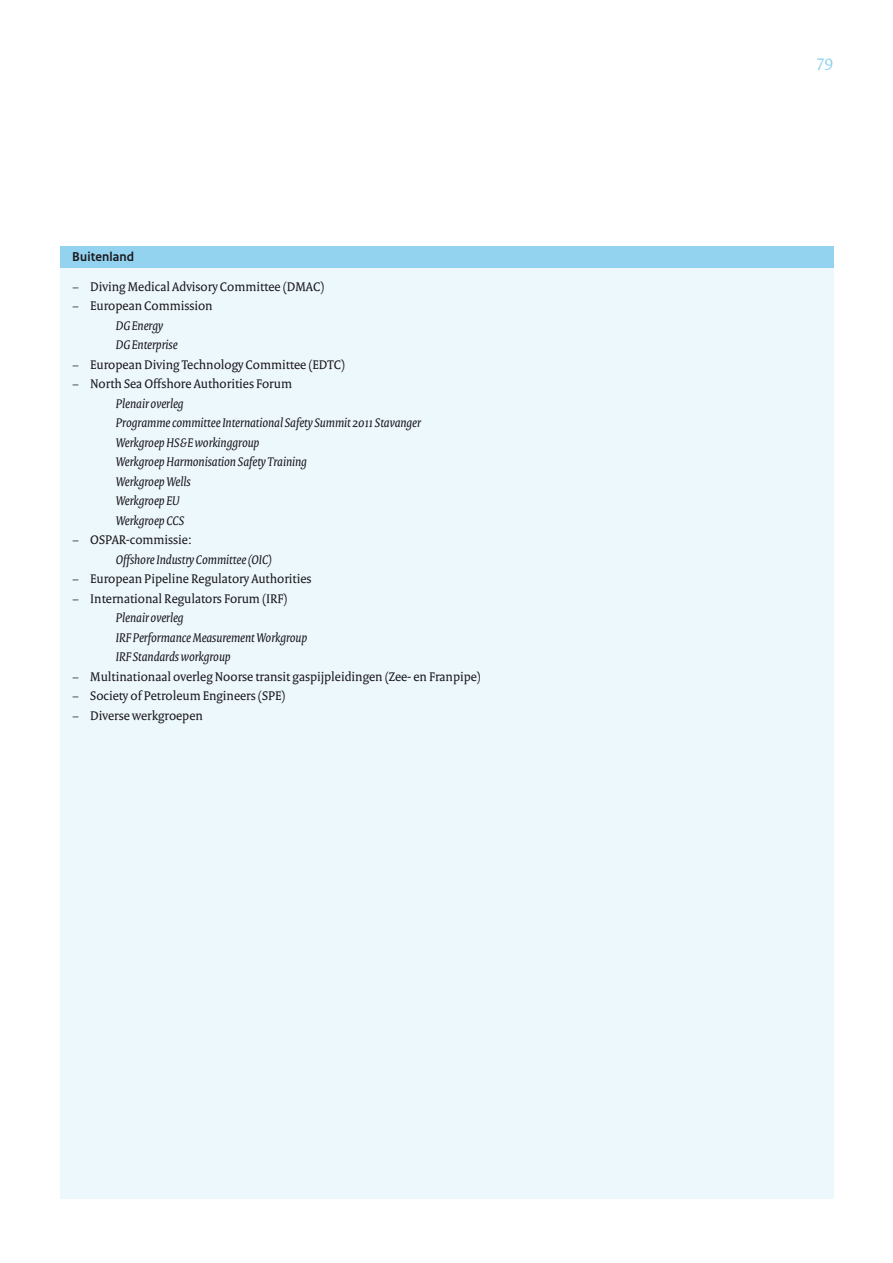
<style>
.page{position:relative;width:893px;height:1263px;background:#fff}
.page>*{position:absolute;margin:0;border:0;box-sizing:border-box;transform-origin:0 0}
.t1{font:18px "Rijksoverheid Serif";color:#94d3f0}
.t2{font:13.5px/19.5px "Rijksoverheid Serif";color:#1a171c}
.t3{font:italic 13.5px/19.5px "Rijksoverheid Serif";color:#1a171c}
.t4{font:700 13.5px "Rijksoverheid Sans Heading";letter-spacing:.01em;color:#1a171c}
</style>
<div class="page">
<div style="left:60px;top:247px;width:773px;height:952px;background:#edf8fd"></div>
<div style="left:60px;top:247px;width:773px;height:21px;background:#94d3f0"></div>
<p class="t4" style="left:72px;top:249px;width:63px">Buitenland</p>
<p class="t2" style="left:72px;top:277px;width:254px">− Diving Medical Advisory Committee (DMAC) − European Commission</p>
<p class="t3" style="left:116px;top:316px;width:63px">DG Energy<br>DG Enterprise</p>
<p class="t2" style="left:72px;top:355px;width:274px">− European Diving Technology Committee (EDTC) − North Sea Offshore Authorities Forum</p>
<p class="t3" style="left:116px;top:394px;width:307px">Plenair overleg<br>Programme committee International Safety Summit 2011 Stavanger<br>Werkgroep HS&amp;E workinggroup<br>Werkgroep Harmonisation Safety Training<br>Werkgroep Wells<br>Werkgroep EU<br>Werkgroep CCS</p>
<p class="t2" style="left:72px;top:530px;width:121px">− OSPAR-commissie:</p>
<p class="t3" style="left:116px;top:549px;width:158px">Offshore Industry Committee (OIC)</p>
<p class="t2" style="left:72px;top:569px;width:241px">− European Pipeline Regulatory Authorities − International Regulators Forum (IRF)</p>
<p class="t3" style="left:116px;top:608px;width:193px">Plenair overleg<br>IRF Performance Measurement Workgroup<br>IRF Standards workgroup</p>
<p class="t2" style="left:72px;top:666px;width:410px">− Multinationaal overleg Noorse transit gaspijpleidingen (Zee- en Franpipe) − Society of Petroleum Engineers (SPE)<br>− Diverse werkgroepen</p>
<h1 class="t1" style="left:817px;top:51px;width:18px">79</h1>
</div>
